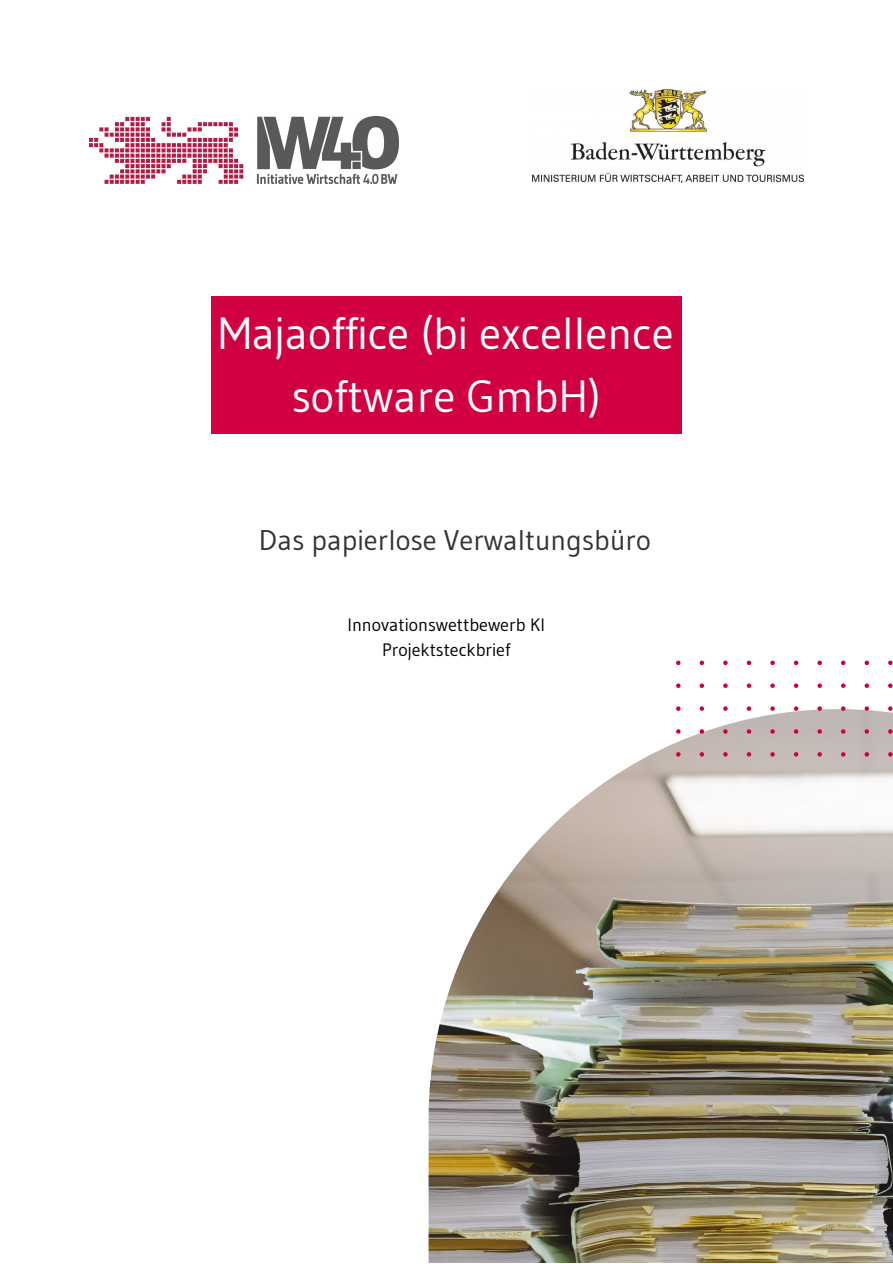
<style>
.page{position:relative;width:893px;height:1264px;background:#fff}
.page>*{position:absolute;margin:0;border:0;box-sizing:border-box;transform-origin:0 0}
.t1{font:45px/63px "Gudea";color:#fff;text-align:center}
.t2{font:28.5px "Gudea";color:#333}
.t3{font:18px/24.8px "Gudea";color:#000;text-align:center}
</style>
<div class="page">
<img style="left:428px;top:743px;width:464px;height:519px">
<img style="left:532px;top:89px;width:271px;height:94px">
<svg style="left:676px;top:660px;width:216px;height:98px"></svg>
<div style="left:211px;top:296px;width:470px;height:137px;background:#d10040"></div>
<img style="left:89px;top:116px;width:309px;height:68px">
<p class="t1" style="left:218px;top:302px;width:456px">Majaoffice (bi excellence software GmbH)</p>
<p class="t2" style="left:259px;top:522px;width:393px">Das papierlose Verwaltungsbüro</p>
<p class="t3" style="left:347px;top:612px;width:199px">Innovationswettbewerb KI<br>Projektsteckbrief</p>
</div>
